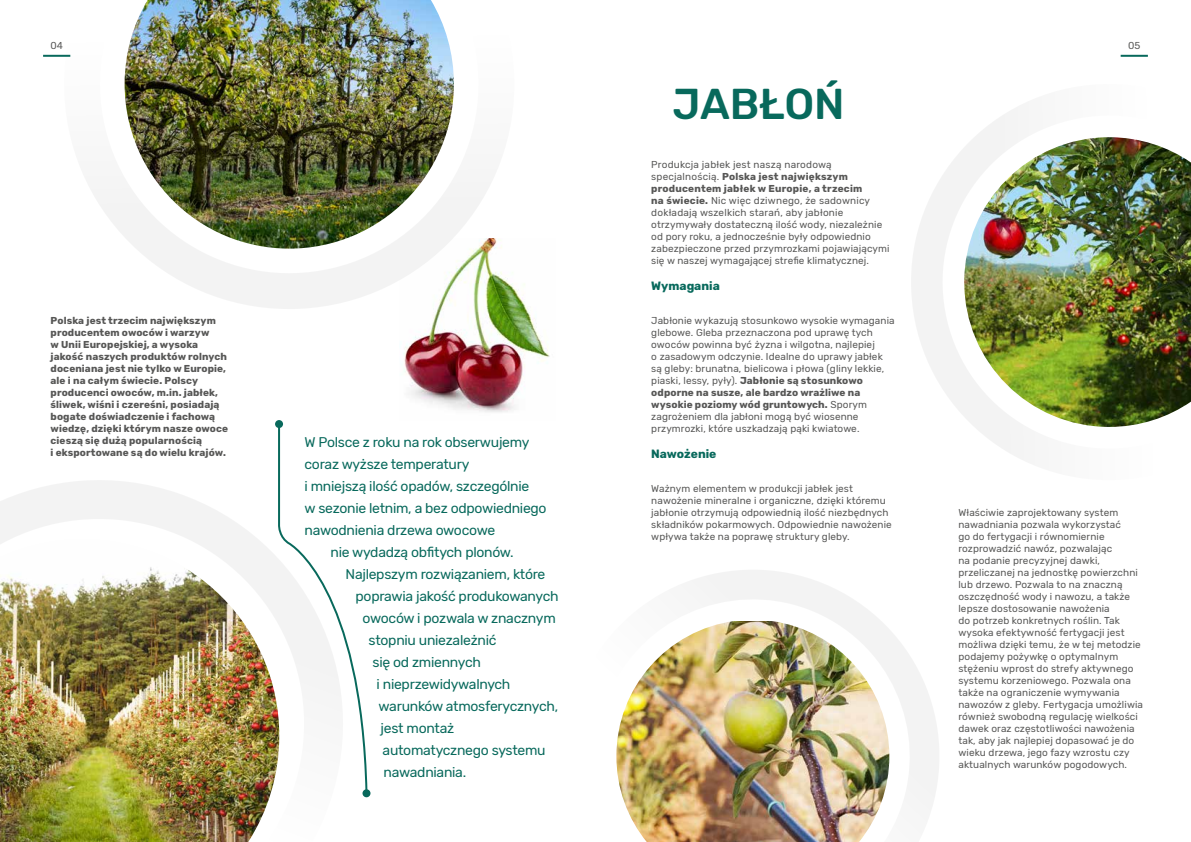
<style>
.page{position:relative;width:1191px;height:842px;background:#fff}
.page>*{position:absolute;margin:0;border:0;box-sizing:border-box;transform-origin:0 0}
.t1{font:500 43px "Rubik";color:#08695c}
.t2{font:14px "Rubik";letter-spacing:-.02em;color:#08695c}
.t3{font:700 12px "Rubik";color:#08695c}
.t4{font:10px/12px "Rubik";letter-spacing:.01em;color:#575756}
.t5{font:700 10px/12px "Rubik";letter-spacing:.01em;color:#575756}
.s1{font-weight:700}
</style>
<div class="page">
<img style="left:404px;top:284px;width:146px;height:128px">
<img style="left:616px;top:570px;width:323px;height:272px">
<img style="left:911px;top:107px;width:280px;height:353px">
<svg style="left:0;top:480px;width:371px;height:318px;fill:#f3f3f3"></svg>
<img style="left:0;top:539px;width:279px;height:303px">
<img style="left:59px;top:0;width:461px;height:314px">
<svg style="left:277px;top:426px;width:91px;height:369px"></svg>
<div style="left:275px;top:420px;width:8px;height:8px;background:#08695c;border-radius:50%"></div>
<div style="left:362px;top:789px;width:8px;height:8px;background:#08695c;border-radius:50%"></div>
<hr style="left:43px;top:55px;width:27px;height:2px;background:#08695c">
<hr style="left:1120px;top:55px;width:27px;height:2px;background:#08695c">
<p class="t4" style="left:51px;top:39px;width:14px">04</p>
<p class="t4" style="left:1128px;top:39px;width:14px">05</p>
<p class="t5" style="left:51px;top:315px;width:179px">Polska jest trzecim największym producentem owoców i warzyw<br>w Unii Europejskiej, a wysoka jakość naszych produktów rolnych doceniana jest nie tylko w Europie, ale i na całym świecie. Polscy producenci owoców, m.in. jabłek, śliwek, wiśni i czereśni, posiadają bogate doświadczenie i fachową wiedzę, dzięki którym nasze owoce cieszą się dużą popularnością<br>i eksportowane są do wielu krajów.</p>
<h2 class="t2" style="left:304px;top:434px;width:226px">W Polsce z roku na rok obserwujemy</h2>
<h2 class="t2" style="left:304px;top:456px;width:166px">coraz wyższe temperatury</h2>
<h2 class="t2" style="left:304px;top:478px;width:226px">i mniejszą ilość opadów, szczególnie</h2>
<h2 class="t2" style="left:304px;top:500px;width:243px">w sezonie letnim, a bez odpowiedniego</h2>
<h2 class="t2" style="left:304px;top:522px;width:192px">nawodnienia drzewa owocowe</h2>
<h2 class="t2" style="left:330px;top:544px;width:185px">nie wydadzą obfitych plonów.</h2>
<h2 class="t2" style="left:345px;top:566px;width:201px">Najlepszym rozwiązaniem, które</h2>
<h2 class="t2" style="left:355px;top:588px;width:205px">poprawia jakość produkowanych</h2>
<h2 class="t2" style="left:362px;top:610px;width:195px">owoców i pozwala w znacznym</h2>
<h2 class="t2" style="left:368px;top:632px;width:129px">stopniu uniezależnić</h2>
<h2 class="t2" style="left:372px;top:654px;width:110px">się od zmiennych</h2>
<h2 class="t2" style="left:376px;top:676px;width:135px">i nieprzewidywalnych</h2>
<h2 class="t2" style="left:378px;top:698px;width:181px">warunków atmosferycznych,</h2>
<h2 class="t2" style="left:380px;top:720px;width:75px">jest montaż</h2>
<h2 class="t2" style="left:382px;top:742px;width:164px">automatycznego systemu</h2>
<h2 class="t2" style="left:383px;top:764px;width:84px">nawadniania.</h2>
<h1 class="t1" style="left:672px;top:79px;width:174px">JABŁOŃ</h1>
<p class="t4" style="left:651px;top:159px;width:240px">Produkcja jabłek jest naszą narodową specjalnością. <span class="s1">Polska jest największym producentem jabłek w Europie, a trzecim<br>na świecie.</span> Nic więc dziwnego, że sadownicy dokładają wszelkich starań, aby jabłonie otrzymywały dostateczną ilość wody, niezależnie od pory roku, a jednocześnie były odpowiednio zabezpieczone przed przymrozkami pojawiającymi się w naszej wymagającej strefie klimatycznej.</p>
<p class="t3" style="left:651px;top:279px;width:70px">Wymagania</p>
<p class="t4" style="left:651px;top:315px;width:245px">Jabłonie wykazują stosunkowo wysokie wymagania glebowe. Gleba przeznaczona pod uprawę tych owoców powinna być żyzna i wilgotna, najlepiej<br>o zasadowym odczynie. Idealne do uprawy jabłek są gleby: brunatna, bielicowa i płowa (gliny lekkie, piaski, lessy, pyły). <span class="s1">Jabłonie są stosunkowo odporne na susze, ale bardzo wrażliwe na wysokie poziomy wód gruntowych.</span> Sporym zagrożeniem dla jabłoni mogą być wiosenne przymrozki, które uszkadzają pąki kwiatowe.</p>
<p class="t3" style="left:651px;top:447px;width:67px">Nawożenie</p>
<p class="t4" style="left:651px;top:483px;width:242px">Ważnym elementem w produkcji jabłek jest nawożenie mineralne i organiczne, dzięki któremu jabłonie otrzymują odpowiednią ilość niezbędnych składników pokarmowych. Odpowiednie nawożenie wpływa także na poprawę struktury gleby.</p>
<p class="t4" style="left:958px;top:507px;width:186px">Właściwie zaprojektowany system nawadniania pozwala wykorzystać<br>go do fertygacji i równomiernie rozprowadzić nawóz, pozwalając<br>na podanie precyzyjnej dawki, przeliczanej na jednostkę powierzchni lub drzewo. Pozwala to na znaczną oszczędność wody i nawozu, a także lepsze dostosowanie nawożenia<br>do potrzeb konkretnych roślin. Tak wysoka efektywność fertygacji jest możliwa dzięki temu, że w tej metodzie podajemy pożywkę o optymalnym stężeniu wprost do strefy aktywnego systemu korzeniowego. Pozwala ona także na ograniczenie wymywania nawozów z gleby. Fertygacja umożliwia również swobodną regulację wielkości dawek oraz częstotliwości nawożenia tak, aby jak najlepiej dopasować je do wieku drzewa, jego fazy wzrostu czy aktualnych warunków pogodowych.</p>
</div>
